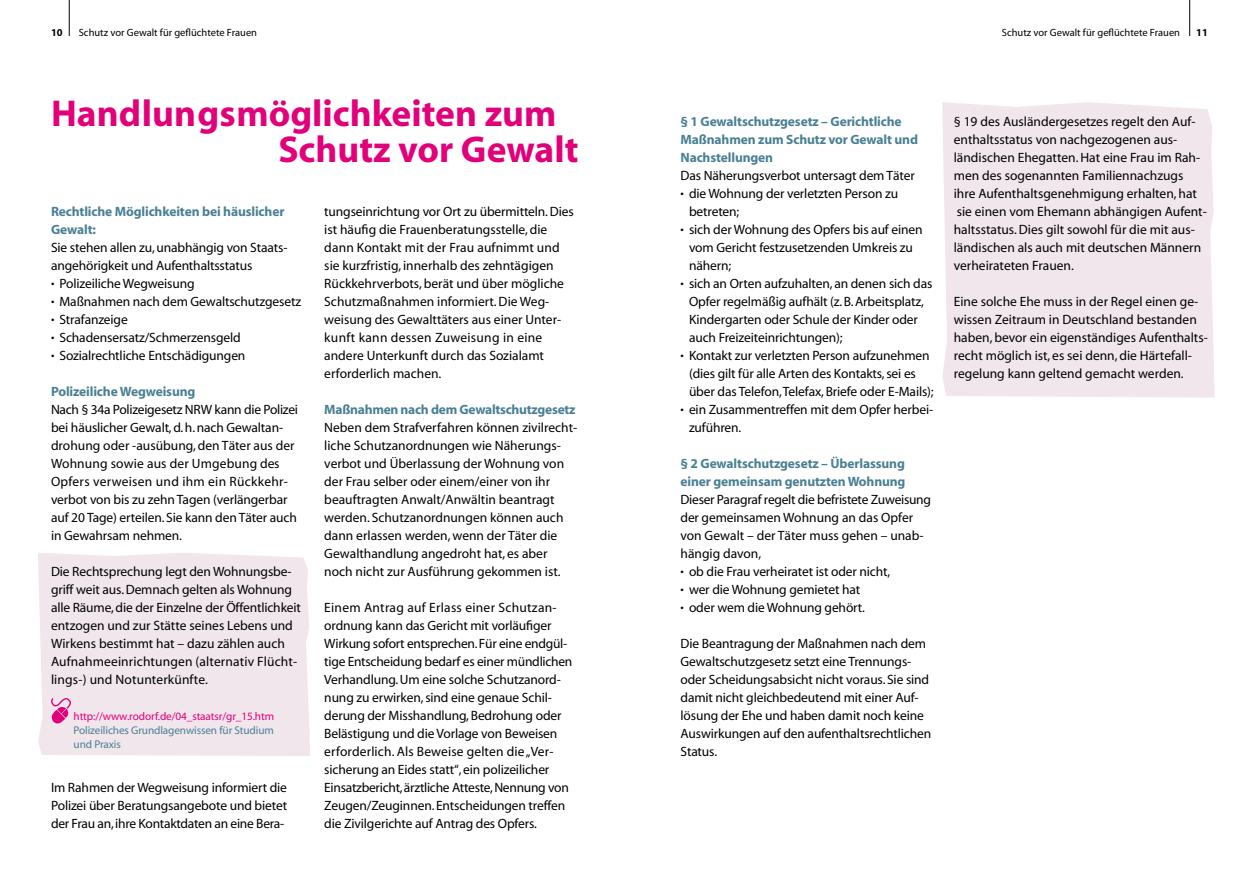
<style>
.page{position:relative;width:1259px;height:893px;background:#fff}
.page>*{position:absolute;margin:0;border:0;box-sizing:border-box;transform-origin:0 0}
.t1{font:700 37.5px/36px "Myriad";color:#e2007a}
.t2{font:13.5px/18px "Myriad";letter-spacing:-.01em;color:#000}
.t3{font:700 13.5px/18px "Myriad";letter-spacing:-.01em;color:#4a8094}
.t4{font:11.25px/14.2px "Myriad";letter-spacing:-.01em;color:#4a8094}
.t5{font:11.25px "Myriad";letter-spacing:-.01em;color:#e2007a}
.t6{font:10.5px "Myriad";color:#000}
.t7{font:700 10.5px "Myriad";color:#000}
.s1{font-size:12px}
</style>
<div class="page">
<hr style="left:69px;top:0;width:1px;height:36px;background:#000">
<hr style="left:1189px;top:0;width:1px;height:36px;background:#000">
<div style="left:38px;top:553px;width:272px;height:203px;background:#f1e6ec"></div>
<div style="left:942px;top:102px;width:272px;height:296px;background:#f1e6ec"></div>
<svg style="left:48px;top:697px;width:24px;height:30px"></svg>
<p class="t7" style="left:51px;top:27px;width:13px">10</p>
<p class="t6" style="left:79px;top:27px;width:180px">Schutz vor Gewalt für geflüchtete Frauen</p>
<p class="t6" style="left:1002px;top:27px;width:180px">Schutz vor Gewalt für geflüchtete Frauen</p>
<p class="t7" style="left:1196px;top:27px;width:13px">11</p>
<h1 class="t1" style="left:278px;top:97px;width:302px;text-indent:-227px">Handlungsmöglichkeiten zum<br>Schutz vor Gewalt</h1>
<p class="t3" style="left:51px;top:203px;width:235px">Rechtliche Möglichkeiten bei häuslicher<br>Gewalt:</p>
<p class="t2" style="left:51px;top:239px;width:238px">Sie stehen allen zu, unabhängig von Staats&shy;angehörigkeit und Aufenthaltsstatus</p>
<p class="t2" style="left:51px;top:275px;width:145px"><span class="s1">•</span> Polizeiliche Wegweisung</p>
<p class="t2" style="left:51px;top:293px;width:252px"><span class="s1">•</span> Maßnahmen nach dem Gewaltschutzgesetz</p>
<p class="t2" style="left:51px;top:311px;width:78px"><span class="s1">•</span> Strafanzeige</p>
<p class="t2" style="left:51px;top:329px;width:191px"><span class="s1">•</span> Schadensersatz/Schmerzensgeld</p>
<p class="t2" style="left:51px;top:347px;width:196px"><span class="s1">•</span> Sozialrechtliche Entschädigungen</p>
<p class="t3" style="left:51px;top:383px;width:146px">Polizeiliche Wegweisung</p>
<p class="t2" style="left:51px;top:401px;width:248px">Nach § 34a Polizeigesetz NRW kann die Polizei bei häuslicher Gewalt, d. h. nach Gewaltan&shy;drohung oder -ausübung, den Täter aus der Wohnung sowie aus der Umgebung des Opfers verweisen und ihm ein Rückkehr&shy;verbot von bis zu zehn Tagen (verlängerbar auf 20 Tage) erteilen. Sie kann den Täter auch in Gewahrsam nehmen.</p>
<p class="t2" style="left:51px;top:563px;width:251px">Die Rechtsprechung legt den Wohnungsbe&shy;griff weit aus. Demnach gelten als Wohnung alle Räume, die der Einzelne der Öffentlichkeit entzogen und zur Stätte seines Lebens und Wirkens bestimmt hat – dazu zählen auch Aufnahmeeinrichtungen (alternativ Flücht&shy;lings-) und Notunterkünfte.</p>
<p class="t5" style="left:74px;top:710px;width:202px">http://www.rodorf.de/04_staatsr/gr_15.htm</p>
<p class="t4" style="left:74px;top:724px;width:202px">Polizeiliches Grundlagenwissen für Studium und Praxis</p>
<p class="t2" style="left:51px;top:779px;width:238px;text-align:justify">Im Rahmen der Wegweisung informiert die Polizei über Beratungsangebote und bietet der Frau an, ihre Kontaktdaten an eine Bera-</p>
<p class="t2" style="left:324px;top:203px;width:251px">tungseinrichtung vor Ort zu übermitteln. Dies ist häufig die Frauenberatungsstelle, die dann Kontakt mit der Frau aufnimmt und sie kurzfristig, innerhalb des zehntägigen Rückkehrverbots, berät und über mögliche Schutzmaßnahmen informiert. Die Weg&shy;weisung des Gewalttäters aus einer Unter&shy;kunft kann dessen Zuweisung in eine andere Unterkunft durch das Sozialamt erforderlich machen.</p>
<p class="t3" style="left:324px;top:401px;width:253px">Maßnahmen nach dem Gewaltschutzgesetz</p>
<p class="t2" style="left:324px;top:419px;width:254px">Neben dem Strafverfahren können zivilrecht&shy;liche Schutzanordnungen wie Näherungs&shy;verbot und Überlassung der Wohnung von der Frau selber oder einem/einer von ihr beauftragten Anwalt/Anwältin beantragt werden. Schutzanordnungen können auch dann erlassen werden, wenn der Täter die Gewalthandlung angedroht hat, es aber noch nicht zur Ausführung gekommen ist.</p>
<p class="t2" style="left:324px;top:599px;width:250px">Einem Antrag auf Erlass einer Schutzan&shy;ordnung kann das Gericht mit vorläufiger Wirkung sofort entsprechen. Für eine endgül&shy;tige Entscheidung bedarf es einer mündlichen Verhandlung. Um eine solche Schutzanord&shy;nung zu erwirken, sind eine genaue Schil&shy;derung der Misshandlung, Bedrohung oder Belästigung und die Vorlage von Beweisen erforderlich. Als Beweise gelten die „Ver&shy;sicherung an Eides statt“, ein polizeilicher Einsatzbericht, ärztliche Atteste, Nennung von Zeugen/Zeuginnen. Entscheidungen treffen die Zivilgerichte auf Antrag des Opfers.</p>
<p class="t3" style="left:680px;top:113px;width:239px">§ 1 Gewaltschutzgesetz – Gerichtliche<br>Maßnahmen zum Schutz vor Gewalt und<br>Nachstellungen</p>
<p class="t2" style="left:680px;top:167px;width:236px">Das Näherungsverbot untersagt dem Täter</p>
<p class="t2" style="left:689px;top:185px;width:211px;text-indent:-8px"><span class="s1">•</span> die Wohnung der verletzten Person zu betreten;</p>
<p class="t2" style="left:689px;top:221px;width:235px;text-indent:-8px"><span class="s1">•</span> sich der Wohnung des Opfers bis auf einen vom Gericht festzusetzenden Umkreis zu nähern;</p>
<p class="t2" style="left:689px;top:275px;width:245px;text-indent:-8px"><span class="s1">•</span> sich an Orten aufzuhalten, an denen sich das Opfer regelmäßig aufhält (z. B. Arbeitsplatz, Kindergarten oder Schule der Kinder oder auch Freizeiteinrichtungen);</p>
<p class="t2" style="left:689px;top:347px;width:246px;text-indent:-8px"><span class="s1">•</span> Kontakt zur verletzten Person aufzunehmen (dies gilt für alle Arten des Kontakts, sei es über das Telefon, Telefax, Briefe oder E-Mails);</p>
<p class="t2" style="left:689px;top:401px;width:246px;text-indent:-8px"><span class="s1">•</span> ein Zusammentreffen mit dem Opfer herbei&shy;zuführen.</p>
<p class="t3" style="left:680px;top:455px;width:226px">§ 2 Gewaltschutzgesetz – Überlassung einer gemeinsam genutzten Wohnung</p>
<p class="t2" style="left:680px;top:491px;width:252px">Dieser Paragraf regelt die befristete Zuweisung der gemeinsamen Wohnung an das Opfer von Gewalt – der Täter muss gehen – unab&shy;hängig davon,</p>
<p class="t2" style="left:680px;top:563px;width:211px"><span class="s1">•</span> ob die Frau verheiratet ist oder nicht,</p>
<p class="t2" style="left:680px;top:581px;width:181px"><span class="s1">•</span> wer die Wohnung gemietet hat</p>
<p class="t2" style="left:680px;top:599px;width:186px"><span class="s1">•</span> oder wem die Wohnung gehört.</p>
<p class="t2" style="left:680px;top:635px;width:252px">Die Beantragung der Maßnahmen nach dem Gewaltschutzgesetz setzt eine Trennungs&shy;oder Scheidungsabsicht nicht voraus. Sie sind damit nicht gleichbedeutend mit einer Auf&shy;lösung der Ehe und haben damit noch keine Auswirkungen auf den aufenthaltsrechtlichen Status.</p>
<p class="t2" style="left:954px;top:113px;width:255px">§ 19 des Ausländergesetzes regelt den Auf&shy;enthaltsstatus von nachgezogenen aus&shy;ländischen Ehegatten. Hat eine Frau im Rah&shy;men des sogenannten Familiennachzugs ihre Aufenthaltsgenehmigung erhalten, hat sie einen vom Ehemann abhängigen Aufent&shy;haltsstatus. Dies gilt sowohl für die mit aus&shy;ländischen als auch mit deutschen Männern verheirateten Frauen.</p>
<p class="t2" style="left:954px;top:293px;width:256px">Eine solche Ehe muss in der Regel einen ge&shy;wissen Zeitraum in Deutschland bestanden haben, bevor ein eigenständiges Aufenthalts&shy;recht möglich ist, es sei denn, die Härtefall&shy;regelung kann geltend gemacht werden.</p>
</div>
